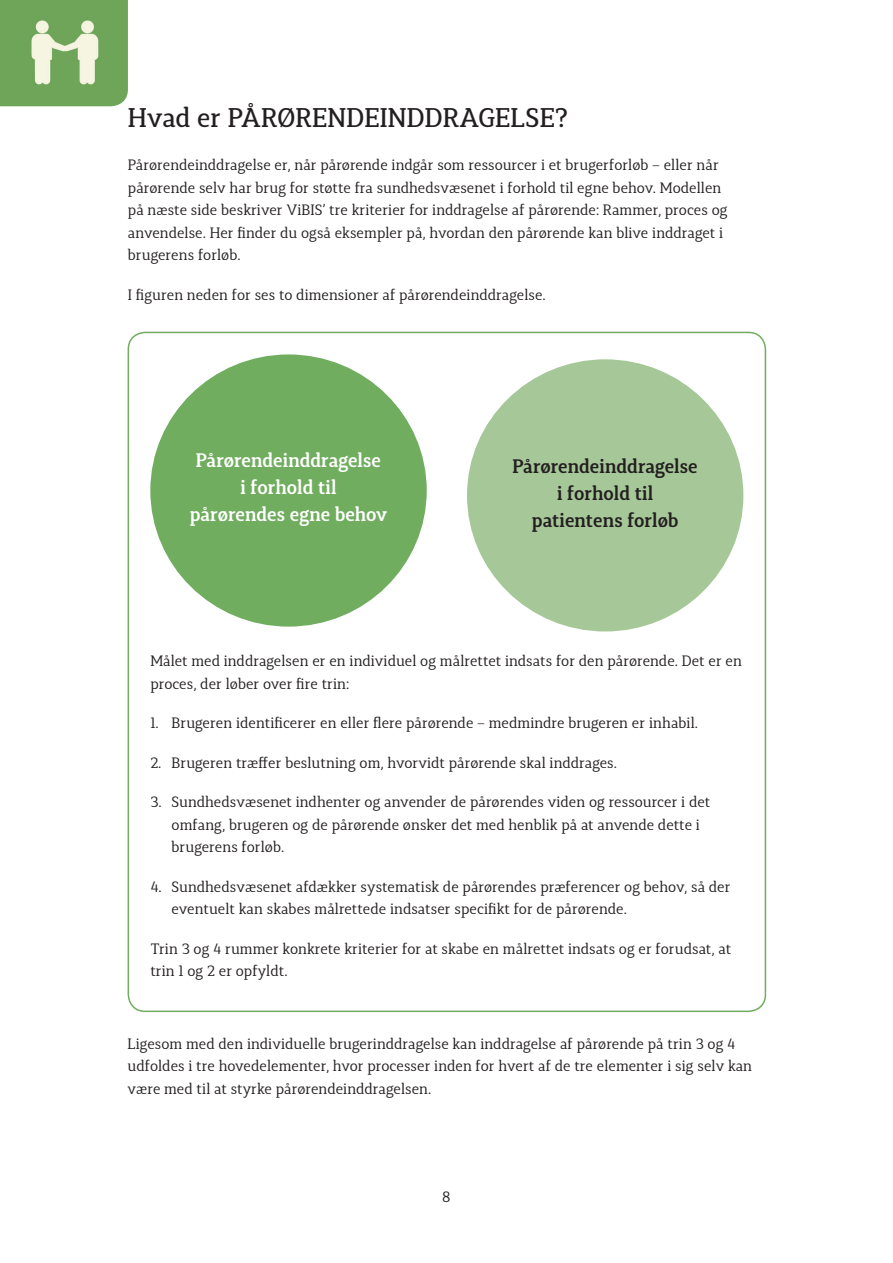
<style>
.page{position:relative;width:893px;height:1263px;background:#fff}
.page>*{position:absolute;margin:0;border:0;box-sizing:border-box;transform-origin:0 0}
.t1{font:500 27px "Synerga Pro";color:#231f20}
.t2{font:600 19.5px/27px "Synerga Pro";color:#fff;text-align:center}
.t3{font:600 19.5px/27px "Synerga Pro";color:#231f20;text-align:center}
.t4{font:15px/22.5px "Synerga Pro";color:#231f20}
</style>
<div class="page">
<img style="left:0;top:0;width:128px;height:106px">
<div style="left:150px;top:354px;width:277px;height:273px;background:#70ad5f;border-radius:50%"></div>
<div style="left:467px;top:359px;width:276px;height:272px;background:#a6c898;border-radius:50%"></div>
<h1 class="t1" style="left:128px;top:100px;width:442px">Hvad er PÅRØRENDEINDDRAGELSE?</h1>
<p class="t4" style="left:128px;top:154px;width:601px">Pårørendeinddragelse er, når pårørende indgår som ressourcer i et brugerforløb – eller når pårørende selv har brug for støtte fra sundhedsvæsenet i forhold til egne behov. Modellen på næste side beskriver ViBIS’ tre kriterier for inddragelse af pårørende: Rammer, proces og anvendelse. Her finder du også eksempler på, hvordan den pårørende kan blive inddraget i brugerens forløb.</p>
<p class="t4" style="left:128px;top:283px;width:419px">I figuren neden for ses to dimensioner af pårørendeinddragelse.</p>
<h2 class="t2" style="left:190px;top:446px;width:199px">Pårørendeinddragelse<br>i forhold til<br>pårørendes egne behov</h2>
<h2 class="t3" style="left:513px;top:452px;width:187px">Pårørendeinddragelse i forhold til patientens forløb</h2>
<p class="t4" style="left:150px;top:649px;width:593px">Målet med inddragelsen er en individuel og målrettet indsats for den pårørende. Det er en proces, der løber over fire trin:</p>
<p class="t4" style="left:150px;top:711px;width:549px">1. Brugeren identificerer en eller flere pårørende – medmindre brugeren er inhabil.</p>
<p class="t4" style="left:150px;top:751px;width:468px">2. Brugeren træffer beslutning om, hvorvidt pårørende skal inddrages.</p>
<p class="t4" style="left:172px;top:790px;width:540px;text-indent:-21px">3. Sundhedsvæsenet indhenter og anvender de pårørendes viden og ressourcer i det omfang, brugeren og de pårørende ønsker det med henblik på at anvende dette i brugerens forløb.</p>
<p class="t4" style="left:172px;top:875px;width:561px;text-indent:-21px">4. Sundhedsvæsenet afdækker systematisk de pårørendes præferencer og behov, så der eventuelt kan skabes målrettede indsatser specifikt for de pårørende.</p>
<p class="t4" style="left:150px;top:937px;width:582px">Trin 3 og 4 rummer konkrete kriterier for at skabe en målrettet indsats og er forudsat, at trin 1 og 2 er opfyldt.</p>
<p class="t4" style="left:128px;top:1032px;width:626px">Ligesom med den individuelle brugerinddragelse kan inddragelse af pårørende på trin 3 og 4 udfoldes i tre hovedelementer, hvor processer inden for hvert af de tre elementer i sig selv kan være med til at styrke pårørendeinddragelsen.</p>
<p class="t4" style="left:442px;top:1185px;width:10px">8</p>
</div>
